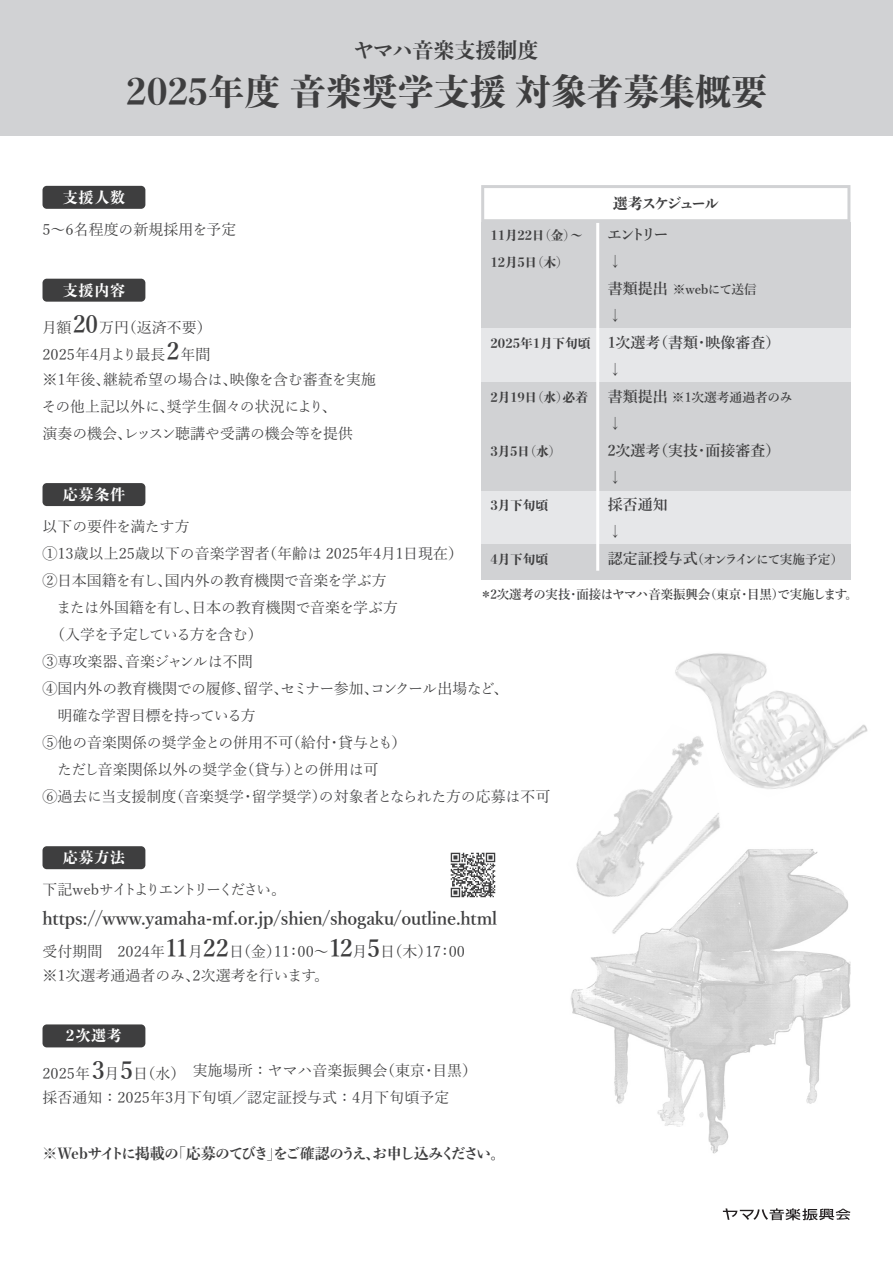
<style>
.page{position:relative;width:893px;height:1263px;background:#fff}
.page>*{position:absolute;margin:0;border:0;box-sizing:border-box;transform-origin:0 0}
.t1{font:800 36px "Yu Min Std N";color:#3e3e3f}
.t2{font:700 21px "Yu Min Std N";color:#3e3e3f}
.t3{font:600 18px "Yu Min Pr 6 N";letter-spacing:-.01em;color:#3e3e3f}
.t4{font:15px/27px "Yu Min Pr 6 N";color:#3e3e3f}
.t5{font:600 15px/27px "Yu Min Pr 6 N";color:#3e3e3f}
.t6{font:700 15px "Yu Min Std N";letter-spacing:-.1em;color:#3e3e3f}
.t7{font:800 15px "Yu Min Std N";letter-spacing:.05em;color:#fff}
.t8{font:15px "Yu Min Pr 6 N";letter-spacing:-.14em;color:#3e3e3f}
.t9{font:800 15px "Yu Min Std N";letter-spacing:-.155em;color:#3e3e3f}
.t10{font:800 12.75px/27px "Yu Min Std N";letter-spacing:-.01em;color:#3e3e3f}
.t11{font:600 12.75px "Yu Min Pr 6 N";letter-spacing:-.02em;color:#3e3e3f}
.t12{font:600 12.75px "Yu Min Pr 6 N";letter-spacing:-.105em;color:#3e3e3f}
.t13{font:600 12.75px "Yu Min Pr 6 N";color:#3e3e3f}
.s1{font-size:15px}
.s2{font-weight:600;font-size:24px}
</style>
<div class="page">
<img style="left:570px;top:849px;width:280px;height:305px">
<svg style="left:451px;top:853px;width:44px;height:44px"></svg>
<div style="left:0;top:0;width:893px;height:135px;background:#d1d2d4"></div>
<svg style="left:723px;top:1208px;width:127px;height:12px"></svg>
<div style="left:43px;top:279px;width:102px;height:23px;background:#3e3e3f;border-radius:4px"></div>
<div style="left:43px;top:1024px;width:102px;height:23px;background:#3e3e3f;border-radius:4px"></div>
<div style="left:43px;top:186px;width:102px;height:23px;background:#3e3e3f;border-radius:4px"></div>
<div style="left:43px;top:483px;width:102px;height:23px;background:#3e3e3f;border-radius:4px"></div>
<div style="left:481px;top:222px;width:369px;height:358px;background:#e6e7e9"></div>
<div style="left:481px;top:222px;width:369px;height:106px;background:#d1d2d4"></div>
<div style="left:481px;top:382px;width:369px;height:108px;background:#d1d2d4"></div>
<div style="left:481px;top:544px;width:369px;height:36px;background:#d1d2d4"></div>
<svg style="left:481px;top:185px;width:369px;height:37px"></svg>
<hr style="left:596px;top:223px;width:3px;height:348px;background:#fff">
<img style="left:570px;top:749px;width:154px;height:188px">
<img style="left:673px;top:653px;width:195px;height:144px">
<div style="left:43px;top:846px;width:102px;height:23px;background:#3e3e3f;border-radius:4px"></div>
<h2 class="t2" style="left:354px;top:34px;width:186px">ヤマハ音楽支援制度</h2>
<h1 class="t1" style="left:126px;top:63px;width:643px">2025年度 音楽奨学支援 対象者募集概要</h1>
<p class="t7" style="left:63px;top:186px;width:64px">支援人数</p>
<p class="t9" style="left:613px;top:192px;width:108px">選考スケジュール</p>
<p class="t4" style="left:43px;top:214px;width:196px">5～6名程度の新規採用を予定</p>
<p class="t5" style="left:607px;top:222px;width:63px">エントリー↓</p>
<p class="t11" style="left:608px;top:282px;width:151px"><span class="s1">書類提出</span> ※webにて送信</p>
<p class="t5" style="left:608px;top:303px;width:174px">↓<br>1次選考（書類・映像審査）↓</p>
<p class="t13" style="left:608px;top:390px;width:186px"><span class="s1">書類提出</span> ※1次選考通過者のみ</p>
<p class="t5" style="left:608px;top:411px;width:174px">↓<br>2次選考（実技・面接審査）↓<br>採否通知<br>↓</p>
<p class="t12" style="left:608px;top:552px;width:237px"><span class="s1">認定証授与式</span>（オンラインにて実施予定）</p>
<p class="t10" style="left:491px;top:222px;width:94px">11月22日（金）～<br>12月5日（木）</p>
<p class="t7" style="left:63px;top:278px;width:64px">支援内容</p>
<p class="t4" style="left:42px;top:312px;width:171px">月額<span class="s2">20</span>万円（返済不要）<br>2025年4月より最長<span class="s2">2</span>年間</p>
<p class="t4" style="left:42px;top:364px;width:336px">※1年後、継続希望の場合は、映像を含む審査を実施その他上記以外に、奨学生個々の状況により、<br>演奏の機会、レッスン聴講や受講の機会等を提供</p>
<p class="t10" style="left:491px;top:330px;width:102px">2025年1月下旬頃</p>
<p class="t10" style="left:491px;top:384px;width:99px">2月19日（水）必着</p>
<p class="t10" style="left:491px;top:438px;width:73px">3月5日（水）</p>
<p class="t7" style="left:63px;top:483px;width:64px">応募条件</p>
<p class="t10" style="left:491px;top:492px;width:59px">3月下旬頃</p>
<p class="t4" style="left:43px;top:511px;width:509px">以下の要件を満たす方<br>①13歳以上25歳以下の音楽学習者（年齢は 2025年4月1日現在）<br>②日本国籍を有し、国内外の教育機関で音楽を学ぶ方<br>　または外国籍を有し、日本の教育機関で音楽を学ぶ方<br>　（入学を予定している方を含む）<br>③専攻楽器、音楽ジャンルは不問<br>④国内外の教育機関での履修、留学、セミナー参加、コンクール出場など、<br>　明確な学習目標を持っている方<br>⑤他の音楽関係の奨学金との併用不可（給付・貸与とも）<br>　ただし音楽関係以外の奨学金（貸与）との併用は可<br>⑥過去に当支援制度（音楽奨学・留学奨学）の対象者となられた方の応募は不可</p>
<p class="t10" style="left:491px;top:546px;width:59px">4月下旬頃</p>
<p class="t11" style="left:480px;top:588px;width:380px">＊2次選考の実技・面接はヤマハ音楽振興会（東京・目黒）で実施します。</p>
<p class="t7" style="left:63px;top:846px;width:64px">応募方法</p>
<p class="t8" style="left:43px;top:876px;width:245px">下記webサイトよりエントリーください。</p>
<p class="t3" style="left:43px;top:908px;width:456px">https://www.yamaha-mf.or.jp/shien/shogaku/outline.html</p>
<p class="t4" style="left:43px;top:938px;width:424px;line-height:23.5px">受付期間　2024年<span class="s2">11</span>月<span class="s2">22</span>日（金）11：00～<span class="s2">12</span>月<span class="s2">5</span>日（木）17：00 ※1次選考通過者のみ、2次選考を行います。</p>
<p class="t7" style="left:66px;top:1024px;width:57px">2次選考</p>
<p class="t4" style="left:43px;top:1055px;width:436px">2025年<span class="s2">3</span>月<span class="s2">5</span>日（水）　実施場所：ヤマハ音楽振興会（東京・目黒）採否通知：2025年3月下旬頃／認定証授与式：4月下旬頃予定</p>
<p class="t6" style="left:43px;top:1141px;width:465px">※Webサイトに掲載の「応募のてびき」をご確認のうえ、お申し込みください。</p>
</div>
